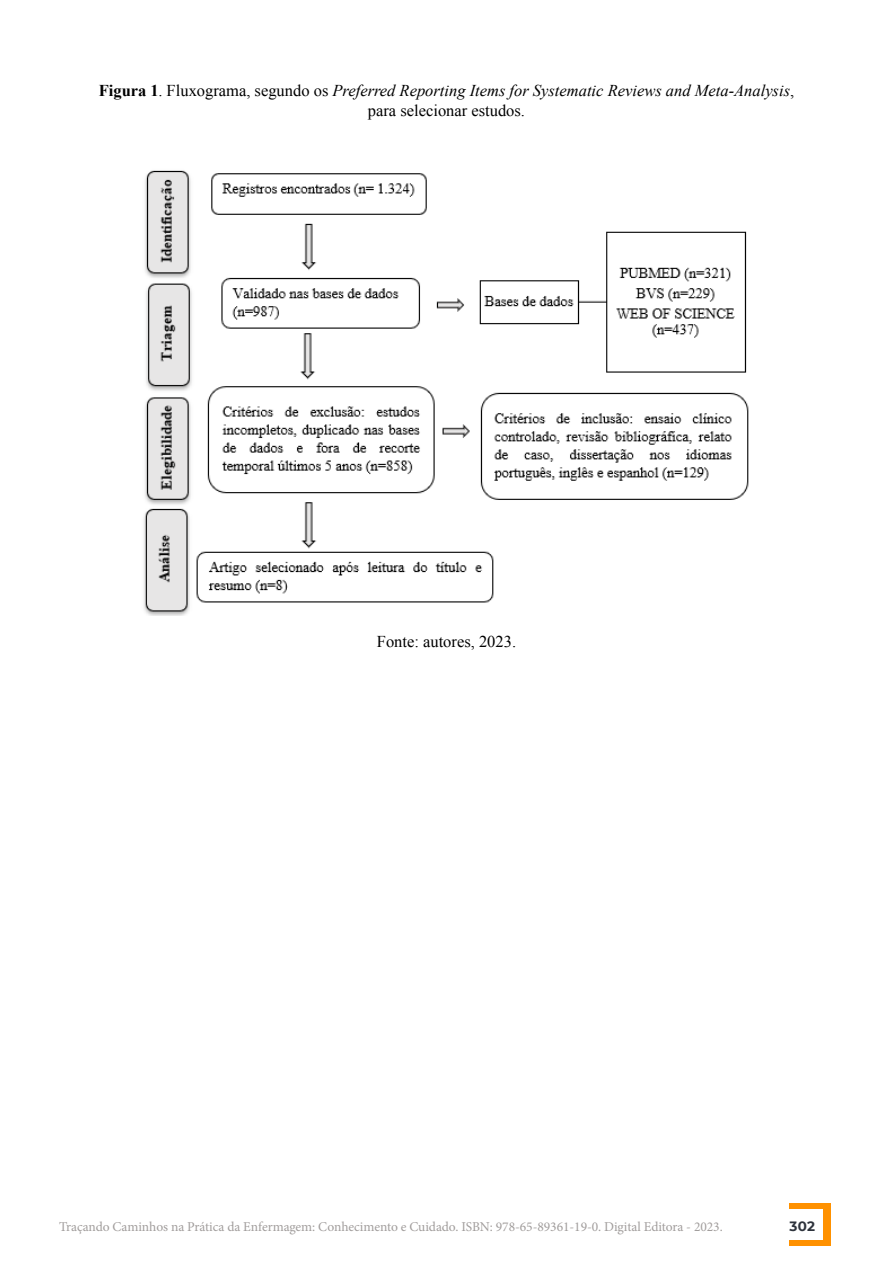
<style>
.page{position:relative;width:893px;height:1263px;background:#fff}
.page>*{position:absolute;margin:0;border:0;box-sizing:border-box;transform-origin:0 0}
.t1{font:italic 16.5px/19.8px "Times New Roman";color:#000;text-align:center}
.t2{font:16.5px "Times New Roman";color:#000}
.t3{font:13.5px "Minion Pro";letter-spacing:-.005em;color:#a19d9c}
.t4{font:700 13.5px "Montserrat";color:#2e333c}
.s1{font-weight:700;font-style:normal}
.s2{font-style:normal}
</style>
<div class="page">
<div style="left:789px;top:1203px;width:41px;height:43px;background:#ff9100"></div>
<div style="left:735px;top:1210px;width:88px;height:30px;background:#fff"></div>
<img style="left:144px;top:170px;width:605px;height:446px">
<p class="t1" style="left:99px;top:80px;width:697px"><span class="s1">Figura 1</span><span class="s2">. Fluxograma, segundo os</span> Preferred Reporting Items for Systematic Reviews and Meta-Analysis<span class="s2">, para selecionar estudos.</span></p>
<p class="t2" style="left:377px;top:631px;width:141px">Fonte: autores, 2023.</p>
<p class="t3" style="left:59px;top:1218px;width:665px">Traçando Caminhos na Prática da Enfermagem: Conhecimento e Cuidado. ISBN: 978-65-89361-19-0. Digital Editora - 2023.</p>
<p class="t4" style="left:789px;top:1217px;width:27px">302</p>
</div>
